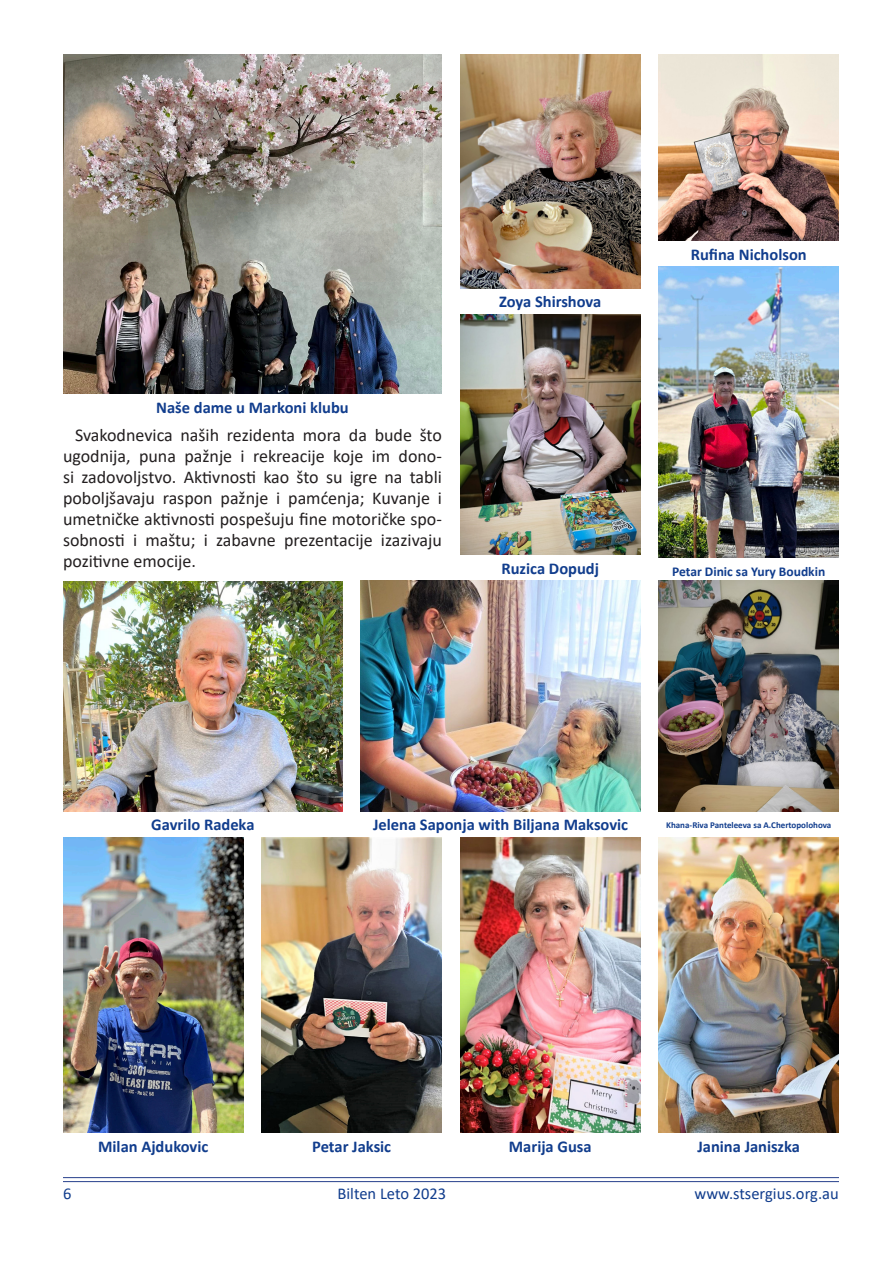
<style>
.page{position:relative;width:893px;height:1263px;background:#fff}
.page>*{position:absolute;margin:0;border:0;box-sizing:border-box;transform-origin:0 0}
.t1{font:18px/21px "Calibri";color:#231f20;text-align:justify}
.Photos{font:700 16.5px "Calibri";color:#113d8d}
.t2{font:16.5px "Calibri";color:#113d8d}
.Photos-2{font:700 13.5px "Calibri";color:#113d8d}
.Photos-3{font:700 9px "Calibri";color:#113d8d}
</style>
<div class="page">
<hr style="left:63px;top:1181px;width:776px;height:1px;background:#263f8c">
<hr style="left:63px;top:1177px;width:776px;height:1px;background:#263f8c">
<img style="left:460px;top:837px;width:180px;height:296px">
<img style="left:261px;top:837px;width:181px;height:296px">
<img style="left:658px;top:837px;width:181px;height:296px">
<img style="left:63px;top:837px;width:180px;height:296px">
<img style="left:63px;top:54px;width:379px;height:340px">
<img style="left:361px;top:581px;width:279px;height:230px">
<img style="left:63px;top:582px;width:280px;height:229px">
<img style="left:658px;top:267px;width:181px;height:290px">
<img style="left:460px;top:314px;width:180px;height:241px">
<img style="left:658px;top:54px;width:181px;height:187px">
<img style="left:460px;top:54px;width:180px;height:234px">
<img style="left:658px;top:581px;width:181px;height:230px">
<p class="Photos" style="left:156px;top:396px;width:194px">Naše dame u Markoni klubu</p>
<p class="t1" style="left:63px;top:424px;width:380px;text-indent:12px">Svakodnevica naših rezidenta mora da bude što ugodnija, puna pažnje i rekreacije koje im dono&shy;si zadovoljstvo. Aktivnosti kao što su igre na tabli poboljšavaju raspon pažnje i pamćenja; Kuvanje i umetničke aktivnosti pospešuju fine motoričke spo&shy;sobnosti i maštu; i zabavne prezentacije izazivaju pozitivne emocije.</p>
<p class="Photos" style="left:499px;top:290px;width:104px">Zoya Shirshova</p>
<p class="Photos" style="left:691px;top:243px;width:117px">Rufina Nicholson</p>
<p class="Photos" style="left:501px;top:557px;width:99px">Ruzica Dopudj</p>
<p class="Photos-2" style="left:672px;top:561px;width:155px">Petar Dinic sa Yury Boudkin</p>
<p class="Photos" style="left:151px;top:813px;width:105px">Gavrilo Radeka</p>
<p class="Photos" style="left:373px;top:813px;width:257px">Jelena Saponja with Biljana Maksovic</p>
<p class="Photos-3" style="left:666px;top:818px;width:167px">Khana-Riva Panteleeva sa A.Chertopolohova</p>
<p class="Photos" style="left:98px;top:1135px;width:112px">Milan Ajdukovic</p>
<p class="Photos" style="left:312px;top:1135px;width:80px">Petar Jaksic</p>
<p class="Photos" style="left:509px;top:1135px;width:84px">Marija Gusa</p>
<p class="Photos" style="left:697px;top:1135px;width:104px">Janina Janiszka</p>
<p class="t2" style="left:63px;top:1182px;width:10px">6</p>
<p class="t2" style="left:337px;top:1182px;width:110px">Bilten Leto 2023</p>
<p class="t2" style="left:694px;top:1182px;width:146px">www.stsergius.org.au</p>
</div>
